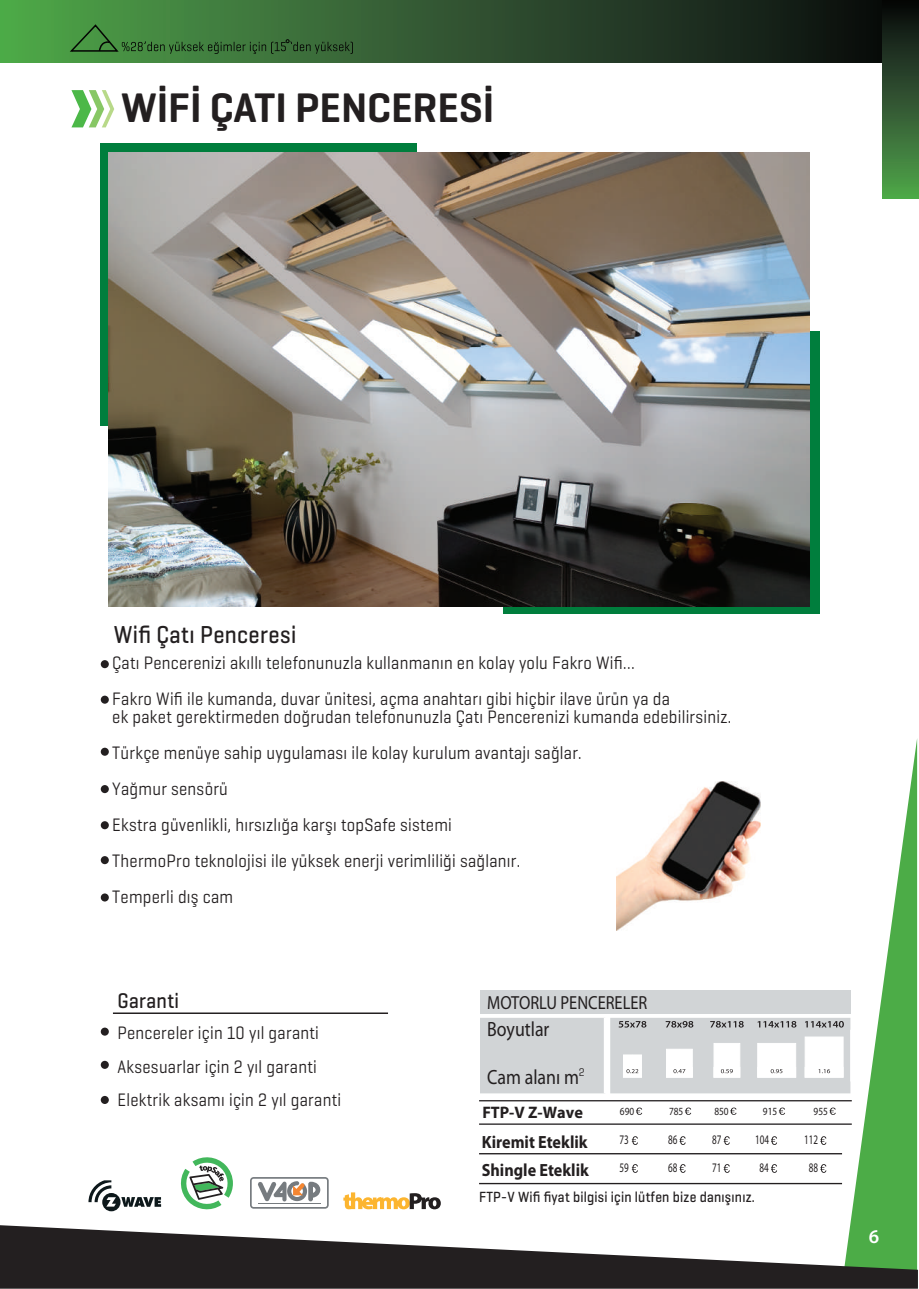
<style>
.page{position:relative;width:919px;height:1289px;background:#fff}
.page>*{position:absolute;margin:0;border:0;box-sizing:border-box;transform-origin:0 0}
.t1{font:600 42px "Geogrotesque";color:#231f20}
.t2{font:500 24.9px "Geogrotesque";letter-spacing:.015em;color:#231f20;scale:.9 1}
.t3{font:500 21.6px "Geogrotesque";letter-spacing:.015em;color:#231f20;scale:.9 1}
.t4{font:20.7px "Myriad Pro";color:#231f20;scale:.87 1}
.t5{font:600 19.5px "Myriad Pro";color:#fff}
.t6{font:19.05px "Myriad Pro";color:#231f20;scale:.87 1}
.t7{font:18.3px/36px "Geogrotesque";letter-spacing:.015em;color:#231f20;scale:.9 1}
.t8{font:700 17.7px/28.3px "Myriad Pro";color:#231f20;scale:.91 1}
.t9{font:700 16.65px "Myriad Pro";color:#231f20}
.t10{font:500 15px "Geogrotesque";letter-spacing:.015em;color:#231f20;scale:.9 1}
.t11{font:13.05px "Myriad Pro";color:#231f20;scale:.69 1}
.t12{font:11.25px "Geogrotesque";color:#231f20;scale:.96 1}
.t13{font:10.95px "Myriad Pro";color:#231f20;scale:.85 1}
</style>
<div class="page">
<svg style="left:71px;top:90px;width:43px;height:37px"></svg>
<svg style="left:181px;top:1157px;width:52px;height:52px"></svg>
<svg style="left:250px;top:1177px;width:79px;height:31px"></svg>
<hr style="left:258px;top:1202px;width:62px;height:1px;background:#767b7f">
<svg style="left:343px;top:1192px;width:98px;height:17px"></svg>
<svg style="left:88px;top:1180px;width:73px;height:31px"></svg>
<div style="left:101px;top:660px;width:8px;height:8px;background:#231f20;border-radius:50%"></div>
<div style="left:101px;top:695px;width:8px;height:8px;background:#231f20;border-radius:50%"></div>
<div style="left:101px;top:747px;width:8px;height:8px;background:#231f20;border-radius:50%"></div>
<div style="left:101px;top:785px;width:8px;height:8px;background:#231f20;border-radius:50%"></div>
<div style="left:101px;top:821px;width:8px;height:8px;background:#231f20;border-radius:50%"></div>
<div style="left:101px;top:856px;width:8px;height:8px;background:#231f20;border-radius:50%"></div>
<div style="left:101px;top:893px;width:8px;height:8px;background:#231f20;border-radius:50%"></div>
<svg style="left:0;top:1225px;width:917px;height:63px;fill:#231f20"></svg>
<div style="left:101px;top:1027px;width:8px;height:8px;background:#231f20;border-radius:50%"></div>
<div style="left:101px;top:1060px;width:8px;height:8px;background:#231f20;border-radius:50%"></div>
<div style="left:101px;top:1095px;width:8px;height:8px;background:#231f20;border-radius:50%"></div>
<hr style="left:113px;top:1012px;width:275px;height:1px;background:#231f20">
<div style="left:100px;top:143px;width:316px;height:283px;background:#007e3d"></div>
<div style="left:503px;top:331px;width:316px;height:283px;background:#007e3d"></div>
<img style="left:109px;top:152px;width:700px;height:454px">
<hr style="left:479px;top:1100px;width:372px;height:1px;background:#231f20">
<hr style="left:479px;top:1123px;width:372px;height:1px;background:#231f20">
<div style="left:0;top:0;width:918px;height:63px;background:linear-gradient(to right,#52a64d,#0b0510)"></div>
<svg style="left:69px;top:23px;width:284px;height:31px;background:#3c753a"></svg>
<div style="left:882px;top:0;width:36px;height:199px;background:linear-gradient(to bottom,#0a050e,#53a54e)"></div>
<svg style="left:480px;top:739px;width:437px;height:547px"></svg>
<hr style="left:479px;top:1152px;width:363px;height:2px;background:#231f20">
<hr style="left:479px;top:1182px;width:363px;height:2px;background:#231f20">
<h1 class="t1" style="left:121px;top:82px;width:375px">WİFİ ÇATI PENCERESİ</h1>
<h2 class="t2" style="left:114px;top:619px;width:204px">Wifi Çatı Penceresi</h2>
<p class="t7" style="left:112px;top:644px;width:621px">Çatı Pencerenizi akıllı telefonunuzla kullanmanın en kolay yolu Fakro Wifi…<br>Fakro Wifi ile kumanda, duvar ünitesi, açma anahtarı gibi hiçbir ilave ürün ya da</p>
<p class="t7" style="left:112px;top:698px;width:689px">ek paket gerektirmeden doğrudan telefonunuzla Çatı Pencerenizi kumanda edebilirsiniz.<br>Türkçe menüye sahip uygulaması ile kolay kurulum avantajı sağlar.<br>Yağmur sensörü<br>Ekstra güvenlikli, hırsızlığa karşı topSafe sistemi<br>ThermoPro teknolojisi ile yüksek enerji verimliliği sağlanır.<br>Temperli dış cam</p>
<p class="t3" style="left:117px;top:987px;width:70px">Garanti</p>
<p class="t7" style="left:117px;top:1015px;width:250px;line-height:33.6px">Pencereler için 10 yıl garanti<br>Aksesuarlar için 2 yıl garanti<br>Elektrik aksamı için 2 yıl garanti</p>
<p class="t6" style="left:487px;top:990px;width:186px">MOTORLU PENCERELER</p>
<p class="t4" style="left:487px;top:1016px;width:73px">Boyutlar</p>
<p class="t4" style="left:487px;top:1064px;width:107px">Cam alanı m</p>
<p class="t13" style="left:620px;top:1104px;width:18px">690</p>
<p class="t13" style="left:669px;top:1104px;width:18px">785</p>
<p class="t13" style="left:714px;top:1104px;width:18px">850</p>
<p class="t13" style="left:763px;top:1104px;width:18px">915</p>
<p class="t13" style="left:813px;top:1104px;width:18px">955</p>
<p class="t12" style="left:579px;top:1065px;width:8px">2</p>
<p class="t9" style="left:482px;top:1101px;width:102px">FTP-V Z-Wave</p>
<p class="t8" style="left:482px;top:1126px;width:119px">Kiremit Eteklik<br>Shingle Eteklik</p>
<p class="t11" style="left:619px;top:1131px;width:15px">73</p>
<p class="t11" style="left:668px;top:1131px;width:15px">86</p>
<p class="t11" style="left:712px;top:1131px;width:15px">87</p>
<p class="t11" style="left:755px;top:1131px;width:22px">104</p>
<p class="t11" style="left:804px;top:1131px;width:22px">112</p>
<p class="t11" style="left:619px;top:1159px;width:15px">59</p>
<p class="t11" style="left:668px;top:1159px;width:15px">68</p>
<p class="t11" style="left:712px;top:1159px;width:15px">71</p>
<p class="t11" style="left:759px;top:1159px;width:15px">84</p>
<p class="t11" style="left:808px;top:1159px;width:15px">88</p>
<p class="t10" style="left:479px;top:1187px;width:308px">FTP-V Wifi fiyat bilgisi için lütfen bize danışınız.</p>
<p class="t5" style="left:868px;top:1224px;width:12px">6</p>
</div>
